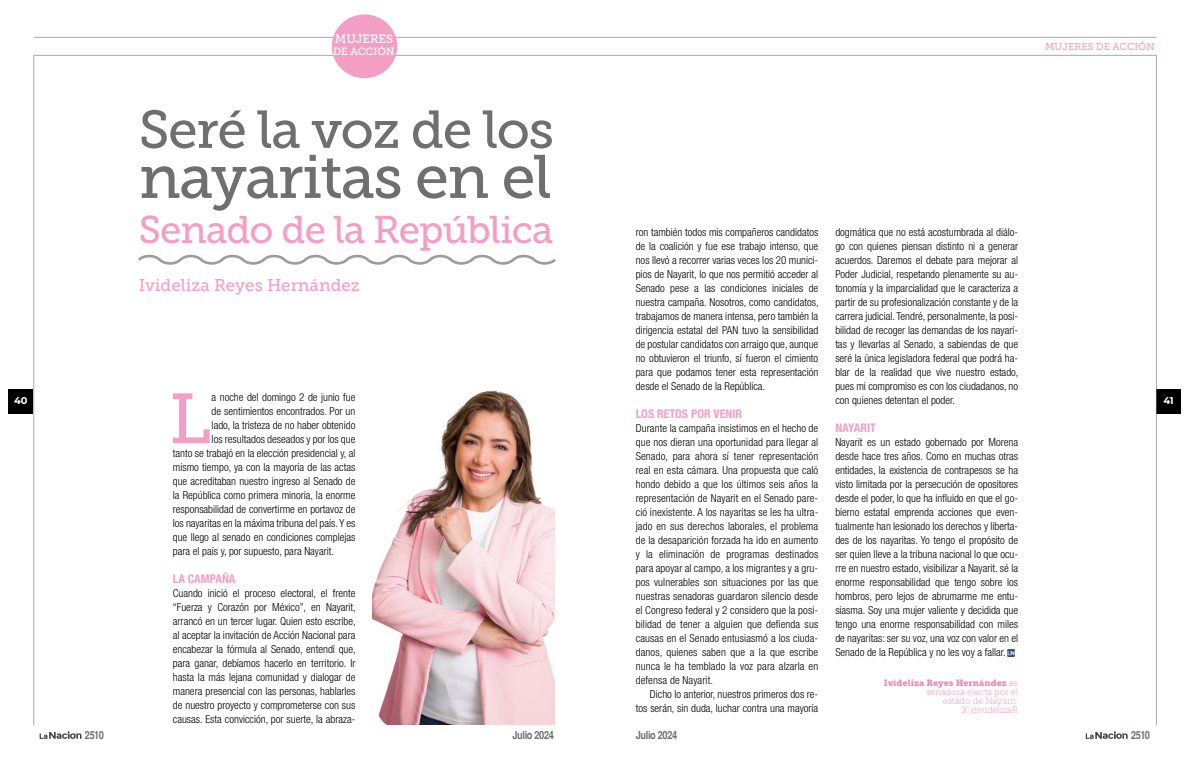
<style>
.page{position:relative;width:1191px;height:766px;background:#fff}
.page>*{position:absolute;margin:0;border:0;box-sizing:border-box;transform-origin:0 0}
.t1{font:70.5px "Museo Slab 500";color:#f39fc5}
.t2{font:61px "Museo Slab 500";letter-spacing:-.025em;color:#706f6f}
.t3{font:53px "Museo Slab 500";letter-spacing:-.025em;color:#706f6f}
.t4{font:38.5px "Museo Slab 500";letter-spacing:-.025em;color:#f39fc5}
.t5{font:17px "Museo Slab 500";color:#f39fc5}
.t6{font:700 condensed 12px "Helvetica Neue LT Std";color:#f39fc5}
.t7{font:12px "Museo Slab 500";color:#fff}
.t8{font:700 condensed 11.2px "Helvetica";letter-spacing:-.03em;color:#706f6f}
.t9{font:300 condensed 11px/14px "Helvetica Neue LT Std";color:#000;text-align:justify}
.t10{font:10.5px "Museo Slab 500";letter-spacing:-.005em;color:#fff}
.t11{font:10px "Museo Slab 500";letter-spacing:-.005em;color:#f39fc5}
.t12{font:700 9.9px "Montserrat";color:#fff}
.t13{font:9px/9px "Museo Slab 100";color:#f088b6;text-align:right}
.t14{font:9px "Museo Slab 900";color:#f088b6}
.s1{font-family:"Museo Slab 100"}
</style>
<div class="page">
<hr style="left:34px;top:37px;width:1122px;height:1px;background:#706f6f">
<hr style="left:34px;top:55px;width:1122px;height:1px;background:#706f6f">
<div style="left:8px;top:388px;width:25px;height:25px;background:#000"></div>
<div style="left:1156px;top:388px;width:25px;height:25px;background:#000"></div>
<svg style="left:40px;top:731px;width:41px;height:7px"></svg>
<svg style="left:1085px;top:731px;width:42px;height:7px"></svg>
<hr style="left:34px;top:56px;width:1px;height:669px;background:#706f6f">
<hr style="left:1156px;top:55px;width:1px;height:670px;background:#706f6f">
<img style="left:372px;top:390px;width:183px;height:334px">
<svg style="left:1008px;top:649px;width:6px;height:6px"></svg>
<div style="left:332px;top:14px;width:65px;height:64px;background:#f39fc5;border-radius:50%"></div>
<svg style="left:138px;top:254px;width:418px;height:11px"></svg>
<p class="t7" style="left:335px;top:32px;width:60px">MUJERES</p>
<p class="t10" style="left:333px;top:46px;width:63px">DE ACCIÓN</p>
<p class="t11" style="left:1045px;top:41px;width:111px">MUJERES DE ACCIÓN</p>
<h3 class="t3" style="left:139px;top:100px;width:417px">Seré la voz de los</h3>
<h2 class="t2" style="left:139px;top:143px;width:414px">nayaritas en el</h2>
<h3 class="t4" style="left:139px;top:208px;width:416px">Senado de la República</h3>
<p class="t9" style="left:636px;top:224px;width:184px">ron también todos mis compañeros candidatos de la coalición y fue ese trabajo intenso, que nos llevó a recorrer varias veces los 20 munici&shy;pios de Nayarit, lo que nos permitió acceder al Senado pese a las condiciones iniciales de nuestra campaña. Nosotros, como candidatos, trabajamos de manera intensa, pero también la dirigencia estatal del PAN tuvo la sensibilidad de postular candidatos con arraigo que, aunque no obtuvieron el triunfo, sí fueron el cimiento para que podamos tener esta representación desde el Senado de la República.</p>
<p class="t6" style="left:636px;top:406px;width:108px">LOS RETOS POR VENIR</p>
<p class="t9" style="left:636px;top:420px;width:184px">Durante la campaña insistimos en el hecho de que nos dieran una oportunidad para llegar al Senado, para ahora sí tener representación real en esta cámara. Una propuesta que caló hondo debido a que los últimos seis años la representación de Nayarit en el Senado pare&shy;ció inexistente. A los nayaritas se les ha ultra&shy;jado en sus derechos laborales, el problema de la desaparición forzada ha ido en aumento y la eliminación de programas destinados para apoyar al campo, a los migrantes y a gru&shy;pos vulnerables son situaciones por las que nuestras senadoras guardaron silencio desde el Congreso federal y 2 considero que la posi&shy;bilidad de tener a alguien que defienda sus causas en el Senado entusiasmó a los ciuda&shy;danos, quienes saben que a la que escribe nunca le ha temblado la voz para alzarla en defensa de Nayarit.</p>
<p class="t9" style="left:636px;top:687px;width:184px;text-align:right">Dicho lo anterior, nuestros primeros dos re&shy;tos serán, sin duda, luchar contra una mayoría</p>
<p class="t9" style="left:835px;top:225px;width:185px">dogmática que no está acostumbrada al diálo&shy;go con quienes piensan distinto ni a generar acuerdos. Daremos el debate para mejorar al Poder Judicial, respetando plenamente su au&shy;tonomía y la imparcialidad que le caracteriza a partir de su profesionalización constante y de la carrera judicial. Tendré, personalmente, la posi&shy;bilidad de recoger las demandas de los nayari&shy;tas y llevarlas al Senado, a sabiendas de que seré la única legisladora federal que podrá ha&shy;blar de la realidad que vive nuestro estado, pues mi compromiso es con los ciudadanos, no con quienes detentan el poder.</p>
<p class="t6" style="left:835px;top:420px;width:42px">NAYARIT</p>
<p class="t9" style="left:835px;top:434px;width:184px">Nayarit es un estado gobernado por Morena desde hace tres años. Como en muchas otras entidades, la existencia de contrapesos se ha visto limitada por la persecución de opositores desde el poder, lo que ha influido en que el go&shy;bierno estatal emprenda acciones que even&shy;tualmente han lesionado los derechos y liberta&shy;des de los nayaritas. Yo tengo el propósito de ser quien lleve a la tribuna nacional lo que ocu&shy;rre en nuestro estado, visibilizar a Nayarit. sé la enorme responsabilidad que tengo sobre los hombros, pero lejos de abrumarme me entu&shy;siasma. Soy una mujer valiente y decidida que tengo una enorme responsabilidad con miles de nayaritas: ser su voz, una voz con valor en el Senado de la República y no les voy a fallar.</p>
<h3 class="t5" style="left:139px;top:275px;width:222px">Ivideliza Reyes Hernández</h3>
<h1 class="t1" style="left:169px;top:379px;width:44px">L</h1>
<p class="t9" style="left:212px;top:390px;width:145px">a noche del domingo 2 de junio fue</p>
<p class="t12" style="left:14px;top:393px;width:15px">40</p>
<p class="t12" style="left:1163px;top:393px;width:12px">41</p>
<p class="t9" style="left:212px;top:404px;width:145px">de sentimientos encontrados. Por un</p>
<p class="t9" style="left:212px;top:418px;width:145px">lado, la tristeza de no haber obtenido</p>
<p class="t9" style="left:212px;top:432px;width:145px">los resultados deseados y por los que</p>
<p class="t9" style="left:173px;top:446px;width:184px">tanto se trabajó en la elección presidencial y, al</p>
<p class="t9" style="left:173px;top:460px;width:184px">mismo tiempo, ya con la mayoría de las actas</p>
<p class="t9" style="left:173px;top:474px;width:184px">que acreditaban nuestro ingreso al Senado de</p>
<p class="t9" style="left:173px;top:488px;width:184px">la República como primera minoría, la enorme</p>
<p class="t9" style="left:173px;top:502px;width:184px">responsabilidad de convertirme en portavoz de</p>
<p class="t9" style="left:173px;top:516px;width:184px">los nayaritas en la máxima tribuna del país. Y es</p>
<p class="t9" style="left:173px;top:530px;width:184px">que llego al senado en condiciones complejas</p>
<p class="t9" style="left:173px;top:544px;width:163px">para el país y, por supuesto, para Nayarit.</p>
<p class="t6" style="left:173px;top:571px;width:64px">LA CAMPAÑA</p>
<p class="t9" style="left:173px;top:586px;width:184px">Cuando inició el proceso electoral, el frente “Fuerza y Corazón por México”, en Nayarit, arrancó en un tercer lugar. Quien esto escribe, al aceptar la invitación de Acción Nacional para encabezar la fórmula al Senado, entendí que, para ganar, debíamos hacerlo en territorio. Ir hasta la más lejana comunidad y dialogar de manera presencial con las personas, hablarles de nuestro proyecto y comprometerse con sus causas. Esta convicción, por suerte, la abraza-</p>
<p class="t14" style="left:883px;top:677px;width:136px">Ivideliza Reyes Hernández <span class="s1">es</span></p>
<p class="t13" style="left:926px;top:687px;width:94px">senadora electa por el estado de Nayarit.<br>X:@ividelizaR</p>
<p class="t8" style="left:85px;top:728px;width:21px">2510</p>
<p class="t8" style="left:512px;top:728px;width:43px">Julio 2024</p>
<p class="t8" style="left:636px;top:728px;width:43px">Julio 2024</p>
<p class="t8" style="left:1131px;top:728px;width:21px">2510</p>
</div>
